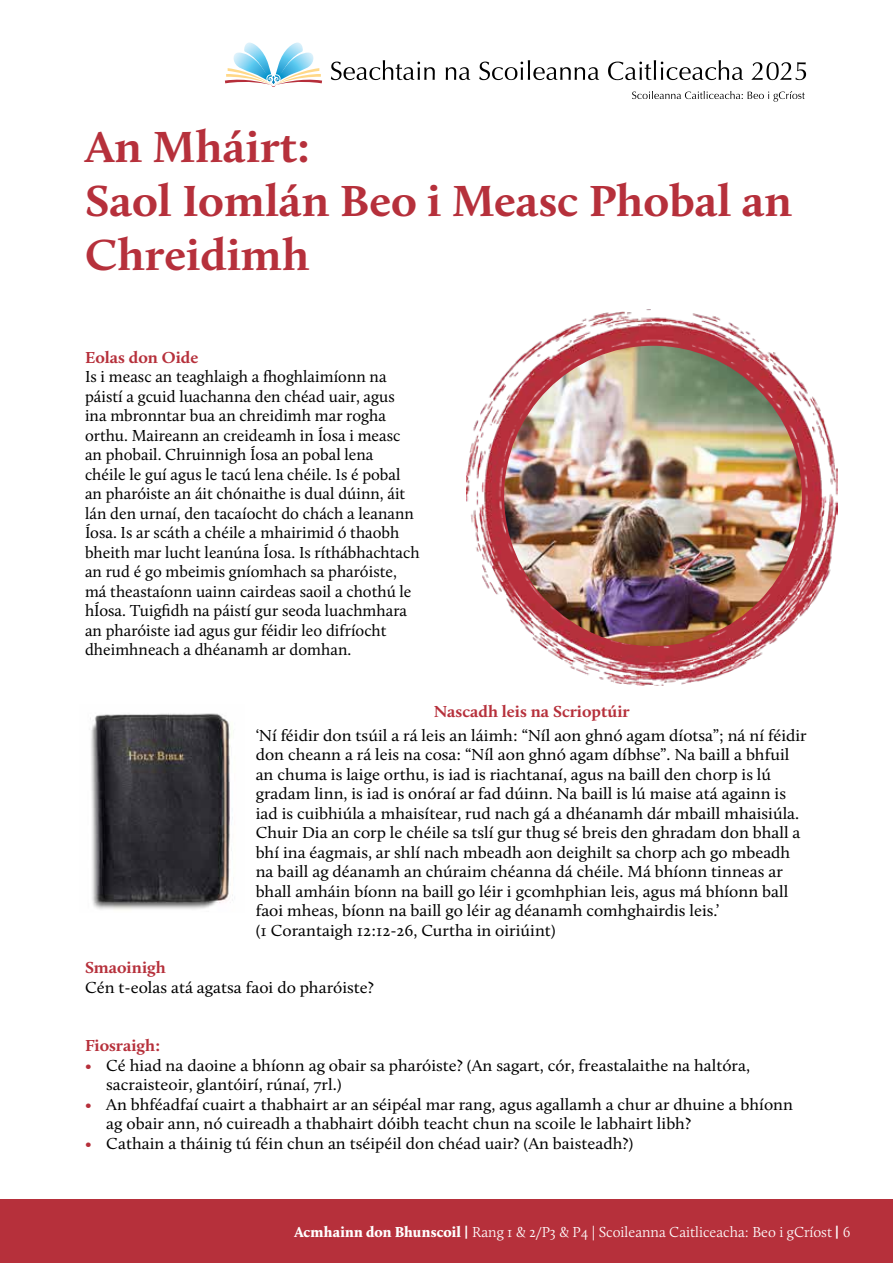
<style>
.page{position:relative;width:893px;height:1263px;background:#fff}
.page>*{position:absolute;margin:0;border:0;box-sizing:border-box;transform-origin:0 0}
.t1{font:700 45px/54px "Calluna";color:#b6303b;scale:1.05 1}
.t2{font:16.5px/19.5px "Calluna";color:#000;scale:1.05 1}
.t3{font:16.5px/19.5px "Calluna";color:#000}
.t4{font:700 16.5px "Calluna";color:#b6303b;scale:1.05 1}
.t5{font:300 15px "Calluna";color:#fff}
.s1{color:#b6303b}
.s2{font-weight:900}
.s3{font-family:"Karmina";font-weight:700}
</style>
<div class="page">
<div style="left:0;top:1199px;width:893px;height:64px;background:#b6303b"></div>
<svg style="left:225px;top:43px;width:97px;height:44px"></svg>
<svg style="left:632px;top:91px;width:173px;height:11px"></svg>
<svg style="left:331px;top:60px;width:104px;height:20px"></svg>
<svg style="left:446px;top:67px;width:24px;height:13px"></svg>
<svg style="left:479px;top:60px;width:120px;height:20px"></svg>
<svg style="left:608px;top:60px;width:135px;height:20px"></svg>
<svg style="left:751px;top:62px;width:55px;height:18px"></svg>
<img style="left:466px;top:310px;width:371px;height:375px">
<img style="left:504px;top:346px;width:298px;height:300px">
<img style="left:90px;top:713px;width:143px;height:197px">
<h1 class="t1" style="left:85px;top:119px;width:675px">An Mháirt:<br>Saol Iomlán Beo i Measc Phobal an<br>Chreidimh</h1>
<p class="t4" style="left:85px;top:347px;width:110px">Eolas don Oide</p>
<p class="t3" style="left:85px;top:367px;width:336px">Is i measc an teaghlaigh a fhoghlaimíonn na páistí a gcuid luachanna den chéad uair, agus ina mbronntar bua an chreidimh mar rogha orthu. Maireann an creideamh in Íosa i measc an phobail. Chruinnigh Íosa an pobal lena<br>chéile le guí agus le tacú lena chéile. Is é pobal an pharóiste an áit chónaithe is dual dúinn, áit lán den urnaí, den tacaíocht do chách a leanann Íosa. Is ar scáth a chéile a mhairimid ó thaobh bheith mar lucht leanúna Íosa. Is ríthábhachtach an rud é go mbeimis gníomhach sa pharóiste, má theastaíonn uainn cairdeas saoil a chothú le hÍosa. Tuigfidh na páistí gur seoda luachmhara an pharóiste iad agus gur féidir leo difríocht dheimhneach a dhéanamh ar domhan.</p>
<p class="t4" style="left:434px;top:701px;width:188px">Nascadh leis na Scrioptúir</p>
<p class="t2" style="left:256px;top:725px;width:526px">‘Ní féidir don tsúil a rá leis an láimh: “Níl aon ghnó agam díotsa”; ná ní féidir don cheann a rá leis na cosa: “Níl aon ghnó agam díbhse”. Na baill a bhfuil an chuma is laige orthu, is iad is riachtanaí, agus na baill den chorp is lú gradam linn, is iad is onóraí ar fad dúinn. Na baill is lú maise atá againn is iad is cuibhiúla a mhaisítear, rud nach gá a dhéanamh dár mbaill mhaisiúla.<br>Chuir Dia an corp le chéile sa tslí gur thug sé breis den ghradam don bhall a bhí ina éagmais, ar shlí nach mbeadh aon deighilt sa chorp ach go mbeadh na baill ag déanamh an chúraim chéanna dá chéile. Má bhíonn tinneas ar bhall amháin bíonn na baill go léir i gcomhphian leis, agus má bhíonn ball faoi mheas, bíonn na baill go léir ag déanamh comhghairdis leis.’<br>(1 Corantaigh 12:12-26, Curtha in oiriúint)</p>
<p class="t4" style="left:85px;top:958px;width:79px">Smaoinigh</p>
<p class="t2" style="left:85px;top:977px;width:277px">Cén t-eolas atá agatsa faoi do pharóiste?</p>
<p class="t4" style="left:85px;top:1036px;width:73px">Fiosraigh:</p>
<p class="t2" style="left:106px;top:1055px;width:615px;text-indent:-21px"><span class="s1">•</span> Cé hiad na daoine a bhíonn ag obair sa pharóiste? (An sagart, cór, freastalaithe na haltóra, sacraisteoir, glantóirí, rúnaí, 7rl.)</p>
<p class="t2" style="left:106px;top:1094px;width:655px;text-indent:-21px"><span class="s1">•</span> An bhféadfaí cuairt a thabhairt ar an séipéal mar rang, agus agallamh a chur ar dhuine a bhíonn ag obair ann, nó cuireadh a thabhairt dóibh teacht chun na scoile le labhairt libh?</p>
<p class="t2" style="left:85px;top:1133px;width:524px"><span class="s1">•</span> Cathain a tháinig tú féin chun an tséipéil don chéad uair? (An baisteadh?)</p>
<p class="t5" style="left:294px;top:1223px;width:558px"><span class="s2">Acmhainn don Bhunscoil</span> <span class="s3">|</span> Rang 1 &amp; 2/P3 &amp; P4 | Scoileanna Caitliceacha: Beo i gCríost <span class="s3">|</span> 6</p>
</div>
